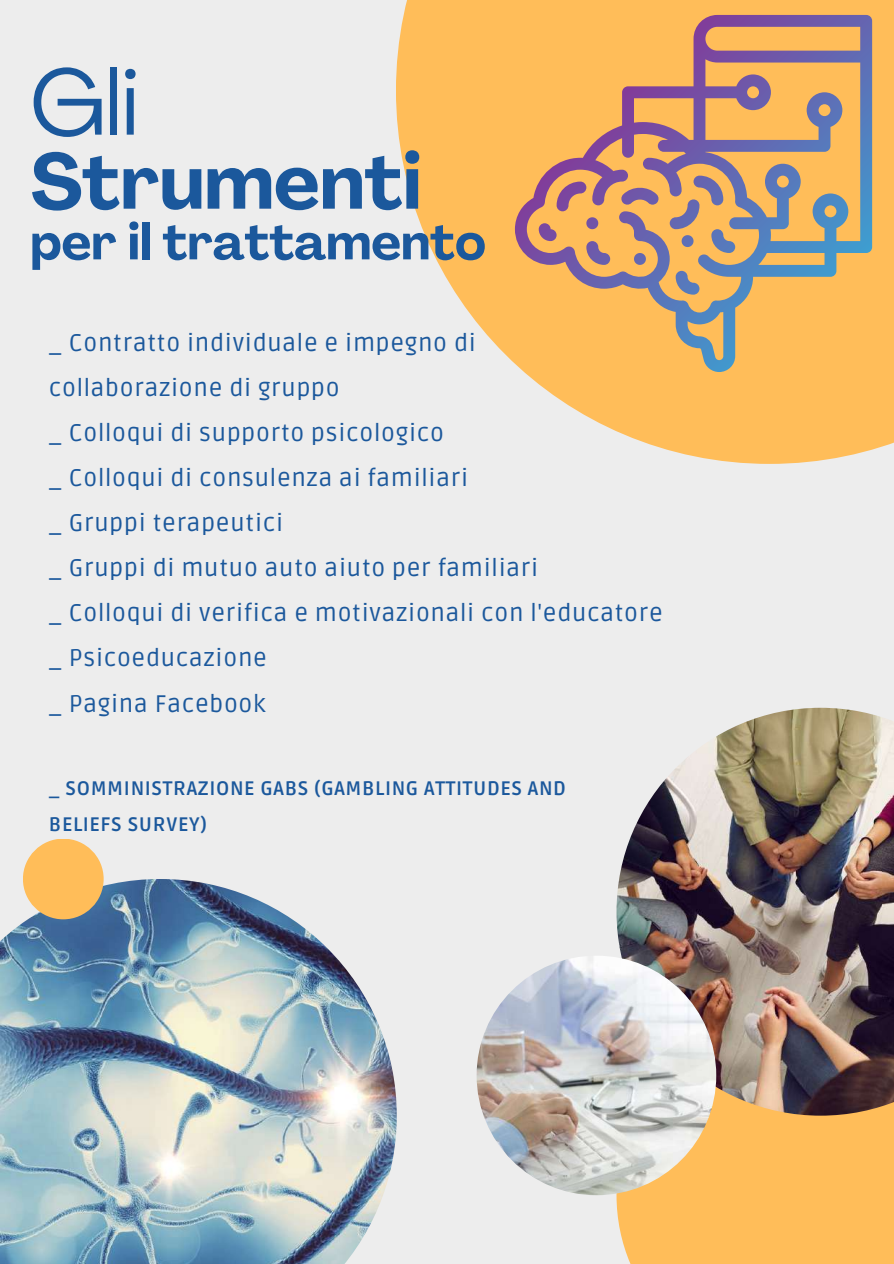
<style>
.page{position:relative;width:894px;height:1264px;background:#fff}
.page>*{position:absolute;margin:0;border:0;box-sizing:border-box;transform-origin:0 0}
.t1{font:92.1px "Agrandir";color:#1b589c}
.t2{font:700 77.1px "Agrandir";color:#1b589c}
.t3{font:700 50.1px "Agrandir";color:#1b589c}
.t4{font:24px/45px "Ruda";letter-spacing:.03em;color:#1b589c}
.t5{font:700 19.5px/36px "Ruda";letter-spacing:.03em;color:#1b589c}
</style>
<div class="page">
<div style="left:0;top:0;width:893px;height:1263px;background:#ededed"></div>
<svg style="left:396px;top:0;width:497px;height:464px;fill:#ffbd59"></svg>
<div style="left:616px;top:1019px;width:277px;height:244px;background:#ffbd59"></div>
<img style="left:0;top:879px;width:396px;height:384px">
<img style="left:616px;top:707px;width:277px;height:408px">
<img style="left:476px;top:955px;width:240px;height:240px;border-radius:50%">
<div style="left:23px;top:838px;width:81px;height:81px;background:#ffbd59;border-radius:50%"></div>
<svg style="left:514px;top:15px;width:357px;height:357px;background:#d5a670"></svg>
<h1 class="t1" style="left:30px;top:66px;width:110px">Gli</h1>
<h2 class="t2" style="left:30px;top:151px;width:392px">Strumenti</h2>
<h3 class="t3" style="left:30px;top:222px;width:457px">per il trattamento</h3>
<p class="t4" style="left:49px;top:321px;width:615px">_ Contratto individuale e impegno di<br>collaborazione di gruppo<br>_ Colloqui di supporto psicologico<br>_ Colloqui di consulenza ai familiari<br>_ Gruppi terapeutici<br>_ Gruppi di mutuo auto aiuto per familiari<br>_ Colloqui di verifica e motivazionali con l'educatore _ Psicoeducazione<br>_ Pagina Facebook</p>
<p class="t5" style="left:49px;top:770px;width:518px">_ SOMMINISTRAZIONE GABS (GAMBLING ATTITUDES AND<br>BELIEFS SURVEY)</p>
</div>
